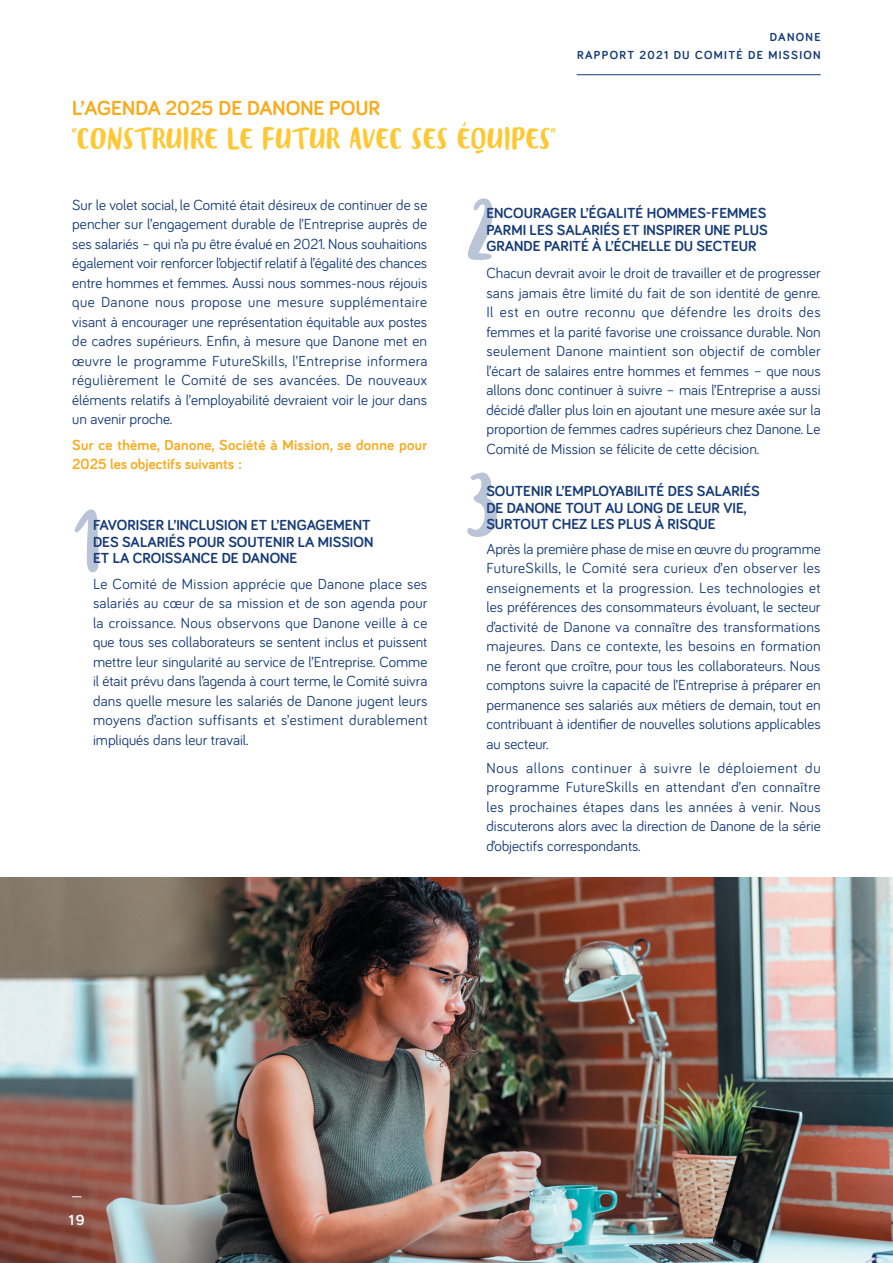
<style>
.page{position:relative;width:893px;height:1263px;background:#fff}
.page>*{position:absolute;margin:0;border:0;box-sizing:border-box;transform-origin:0 0}
.t1{font:75px "Blog Script";color:#163b77}
.t2{font:24px "Blog Script";color:#fec834}
.t3{font:700 21px "Bariol";color:#f8ab1e}
.t4{font:15px/19.5px "Bariol";color:#163b77;text-align:justify}
.t5{font:700 15px/16.5px "Bariol";color:#163b77}
.t6{font:700 15px/19.5px "Bariol";letter-spacing:.02em;color:#f8ab1e}
.t7{font:700 15px "Bariol";color:#fff}
.t8{font:700 12px/18px "Bariol";letter-spacing:.11em;color:#163b77;text-align:right}
</style>
<div class="page">
<hr style="left:577px;top:74px;width:244px;height:1px;background:#163b77">
<img style="left:0;top:877px;width:893px;height:386px">
<h3 class="t3" style="left:72px;top:94px;width:310px">L’AGENDA 2025 DE DANONE POUR</h3>
<h2 class="t2" style="left:72px;top:126px;width:485px">“CONSTRUIRE LE FUTUR AVEC SES ÉQUIPES“</h2>
<p class="t8" style="left:577px;top:27px;width:245px">DANONE<br>RAPPORT 2021 DU COMITÉ DE MISSION</p>
<p class="t4" style="left:72px;top:194px;width:357px">Sur le volet social, le Comité était désireux de continuer de se pencher sur l’engagement durable de l’Entreprise auprès de ses salariés – qui n’a pu être évalué en 2021. Nous souhaitions également voir renforcer l’objectif relatif à l’égalité des chances entre hommes et femmes. Aussi nous sommes-nous réjouis que Danone nous propose une mesure supplémentaire visant à encourager une représentation équitable aux postes de cadres supérieurs. Enfin, à mesure que Danone met en œuvre le programme FutureSkills, l’Entreprise informera régulièrement le Comité de ses avancées. De nouveaux éléments relatifs à l’employabilité devraient voir le jour dans un avenir proche.</p>
<p class="t6" style="left:72px;top:434px;width:356px">Sur ce thème, Danone, Société à Mission, se donne pour<br>2025 les objectifs suivants :</p>
<h1 class="t1" style="left:72px;top:496px;width:34px">1</h1>
<p class="t5" style="left:93px;top:517px;width:282px">FAVORISER L’INCLUSION ET L’ENGAGEMENT<br>DES SALARIÉS POUR SOUTENIR LA MISSION<br>ET LA CROISSANCE DE DANONE</p>
<p class="t4" style="left:93px;top:573px;width:336px">Le Comité de Mission apprécie que Danone place ses salariés au cœur de sa mission et de son agenda pour la croissance. Nous observons que Danone veille à ce que tous ses collaborateurs se sentent inclus et puissent mettre leur singularité au service de l’Entreprise. Comme il était prévu dans l’agenda à court terme, le Comité suivra dans quelle mesure les salariés de Danone jugent leurs moyens d’action suffisants et s’estiment durablement impliqués dans leur travail.</p>
<h1 class="t1" style="left:466px;top:185px;width:32px">2</h1>
<p class="t5" style="left:486px;top:205px;width:283px;text-align:justify">ENCOURAGER L’ÉGALITÉ HOMMES-FEMMES PARMI LES SALARIÉS ET INSPIRER UNE PLUS GRANDE PARITÉ À L’ÉCHELLE DU SECTEUR</p>
<p class="t4" style="left:486px;top:263px;width:336px">Chacun devrait avoir le droit de travailler et de progresser sans jamais être limité du fait de son identité de genre.<br>Il est en outre reconnu que défendre les droits des femmes et la parité favorise une croissance durable. Non seulement Danone maintient son objectif de combler l’écart de salaires entre hommes et femmes – que nous allons donc continuer à suivre – mais l’Entreprise a aussi décidé d’aller plus loin en ajoutant une mesure axée sur la proportion de femmes cadres supérieurs chez Danone. Le Comité de Mission se félicite de cette décision.</p>
<p class="t5" style="left:486px;top:482px;width:275px">SOUTENIR L’EMPLOYABILITÉ DES SALARIÉS<br>DE DANONE TOUT AU LONG DE LEUR VIE,<br>SURTOUT CHEZ LES PLUS À RISQUE</p>
<p class="t4" style="left:486px;top:538px;width:336px">Après la première phase de mise en œuvre du programme FutureSkills, le Comité sera curieux d’en observer les enseignements et la progression. Les technologies et les préférences des consommateurs évoluant, le secteur d’activité de Danone va connaître des transformations majeures. Dans ce contexte, les besoins en formation ne feront que croître, pour tous les collaborateurs. Nous comptons suivre la capacité de l’Entreprise à préparer en permanence ses salariés aux métiers de demain, tout en contribuant à identifier de nouvelles solutions applicables au secteur.</p>
<p class="t4" style="left:486px;top:757px;width:336px">Nous allons continuer à suivre le déploiement du programme FutureSkills en attendant d’en connaître les prochaines étapes dans les années à venir. Nous discuterons alors avec la direction de Danone de la série d’objectifs correspondants.</p>
<h1 class="t1" style="left:466px;top:460px;width:37px">3</h1>
<p class="t7" style="left:69px;top:1209px;width:17px">19</p>
</div>
